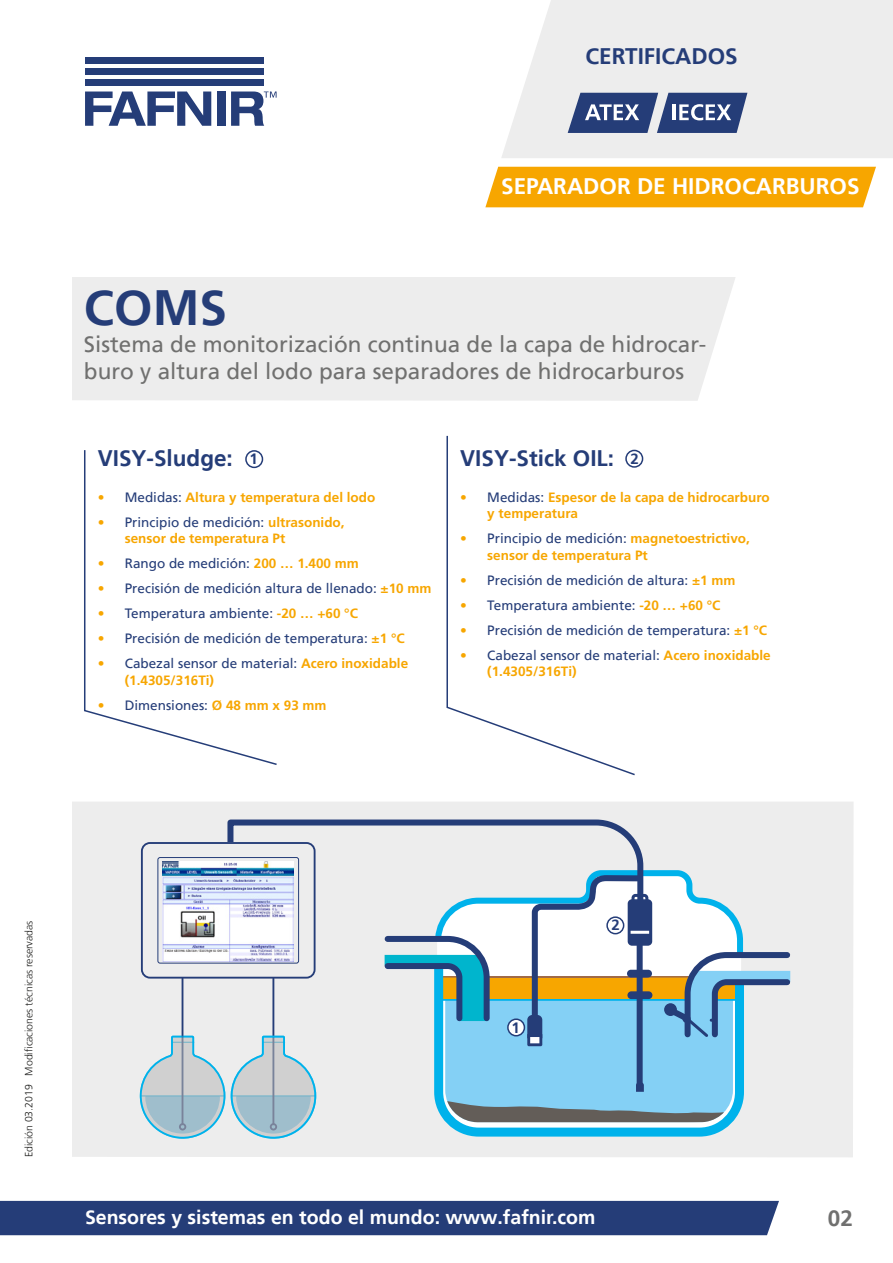
<style>
.page{position:relative;width:893px;height:1263px;background:#fff}
.page>*{position:absolute;margin:0;border:0;box-sizing:border-box;transform-origin:0 0}
.t1{font:700 49.5px "Frutiger LT";color:#253d78}
.t2{font:22.5px/27px "Frutiger LT";color:#70706f}
.t3{font:700 22.5px "Frutiger LT";color:#253d78}
.t4{font:700 22.5px "Frutiger LT";color:#fff}
.t5{font:700 22.5px "Frutiger LT";color:#70706f}
.t6{font:700 19.5px "Frutiger LT";color:#fff}
.t7{font:700 15px "Frutiger LT";color:#253d78}
.t8{font:13.5px "Frutiger LT";color:#253d78}
.t9{font:700 13.5px/16.5px "Frutiger LT Std";color:#f7a600}
.t10{font:300 10.5px "Frutiger LT";color:#1d1d1b}
.s1{font-family:"Frutiger LT";font-weight:400}
.s2{font-family:"Frutiger LT";font-weight:400;color:#253d78}
.s3{color:#f7a600}
.s4{font-family:"Frutiger LT Std";font-weight:700;color:#f7a600}
</style>
<div class="page">
<div style="left:72px;top:802px;width:782px;height:355px;background:#ededed"></div>
<svg style="left:501px;top:0;width:392px;height:158px;background:#eee"></svg>
<div style="left:72px;top:277px;width:663px;height:124px;background:#ededed"></div>
<svg style="left:446px;top:435px;width:190px;height:341px"></svg>
<svg style="left:84px;top:450px;width:193px;height:315px"></svg>
<div style="left:0;top:1201px;width:779px;height:34px;background:#253d78"></div>
<svg style="left:139px;top:816px;width:654px;height:324px;background:#c0d6de"></svg>
<img style="left:162px;top:861px;width:132px;height:100px">
<div style="left:485px;top:167px;width:391px;height:40px;background:#f7a600"></div>
<div style="left:508px;top:1019px;width:16px;height:17px;background:#fff;border-radius:50%"></div>
<div style="left:507px;top:1018px;width:18px;height:18px;border:2px solid #253d78;border-radius:50%"></div>
<svg style="left:85px;top:92px;width:126px;height:34px"></svg>
<div style="left:217px;top:92px;width:8px;height:34px;background:#253d78"></div>
<div style="left:85px;top:79px;width:178px;height:6px;background:#253d78"></div>
<div style="left:85px;top:68px;width:178px;height:7px;background:#253d78"></div>
<div style="left:85px;top:58px;width:178px;height:6px;background:#253d78"></div>
<svg style="left:231px;top:92px;width:46px;height:34px"></svg>
<svg style="left:568px;top:93px;width:179px;height:40px;background:#556795"></svg>
<div style="left:246px;top:451px;width:16px;height:16px;background:#fff;border-radius:50%"></div>
<div style="left:245px;top:450px;width:18px;height:18px;border:2px solid #253d78;border-radius:50%"></div>
<div style="left:626px;top:450px;width:17px;height:17px;background:#fff;border-radius:50%"></div>
<div style="left:625px;top:450px;width:18px;height:18px;border:2px solid #253d78;border-radius:50%"></div>
<div style="left:607px;top:917px;width:17px;height:17px;background:#fff;border-radius:50%"></div>
<div style="left:606px;top:916px;width:18px;height:18px;border:2px solid #253d78;border-radius:50%"></div>
<h2 class="t3" style="left:586px;top:43px;width:138px">Certificados</h2>
<h2 class="t4" style="left:501px;top:173px;width:344px">Separador de Hidrocarburos</h2>
<h1 class="t1" style="left:84px;top:278px;width:145px">COMS</h1>
<h2 class="t2" style="left:84px;top:331px;width:624px">Sistema de monitorización continua de la capa de hidrocar&shy;buro y altura del lodo para separadores de hidrocarburos</h2>
<h2 class="t3" style="left:98px;top:445px;width:137px">VISY-Sludge:</h2>
<h2 class="t3" style="left:460px;top:445px;width:155px">VI SY-Stick OIL:</h2>
<p class="t7" style="left:250px;top:450px;width:10px">1</p>
<p class="t7" style="left:630px;top:450px;width:10px">2</p>
<p class="t9" style="left:98px;top:489px;width:279px"><span class="s1">•</span> <span class="s2">M edidas:</span> Altura y temperatura del lodo</p>
<p class="t8" style="left:98px;top:514px;width:248px"><span class="s3">•</span> Principio de medición: <span class="s4">ultrasonido,</span></p>
<p class="t9" style="left:125px;top:530px;width:162px">sensor de temperatura Pt</p>
<p class="t8" style="left:98px;top:556px;width:263px"><span class="s3">•</span> Rango de medición: <span class="s4">200 … 1.400 mm</span></p>
<p class="t8" style="left:98px;top:581px;width:335px"><span class="s3">•</span> Precisión de medición altura de llenado: <span class="s4">±10 mm</span></p>
<p class="t8" style="left:98px;top:606px;width:262px"><span class="s3">•</span> Temperatura ambiente: <span class="s4">-20 … +60 °C</span></p>
<p class="t8" style="left:98px;top:631px;width:308px"><span class="s3">•</span> Precisión de medición de temperatura: <span class="s4">±1 °C</span></p>
<p class="t8" style="left:98px;top:656px;width:312px"><span class="s3">•</span> Cabezal sensor de material: <span class="s4">Acero inoxidable</span></p>
<p class="t9" style="left:125px;top:672px;width:91px">(1.4305/316Ti)</p>
<p class="t8" style="left:98px;top:697px;width:230px"><span class="s3">•</span> Dimensiones: <span class="s4">Ø 48 mm x 93 mm</span></p>
<p class="t9" style="left:487px;top:489px;width:284px;text-indent:-27px"><span class="s1">•</span> <span class="s2">M edidas:</span> Espesor de la capa de hidrocarburo y temperatura</p>
<p class="t8" style="left:460px;top:531px;width:291px"><span class="s3">•</span> Principio de medición: <span class="s4">magnetoestrictivo,</span></p>
<p class="t9" style="left:487px;top:547px;width:162px">sensor de temperatura Pt</p>
<p class="t8" style="left:460px;top:572px;width:277px"><span class="s3">•</span> Precisión de medición de altura: <span class="s4">±1 mm</span></p>
<p class="t8" style="left:460px;top:597px;width:262px"><span class="s3">•</span> Temperatura ambiente: <span class="s4">-20 … +60 °C</span></p>
<p class="t8" style="left:460px;top:622px;width:308px"><span class="s3">•</span> Precisión de medición de temperatura: <span class="s4">±1 °C</span></p>
<p class="t8" style="left:460px;top:647px;width:312px"><span class="s3">•</span> Cabezal sensor de material: <span class="s4">Acero inoxidable</span></p>
<p class="t9" style="left:487px;top:663px;width:91px">(1.4305/316Ti)</p>
<p class="t10" style="left:23px;top:1157px;width:238px;rotate:-90deg">Edición 03.2019 Modificaciones técnicas reservadas</p>
<p class="t7" style="left:512px;top:1019px;width:10px">1</p>
<p class="t7" style="left:611px;top:916px;width:10px">2</p>
<h3 class="t6" style="left:85px;top:1205px;width:512px">Sensores y sistemas en todo el mundo: www.fafnir.com</h3>
<h2 class="t5" style="left:828px;top:1205px;width:27px">02</h2>
</div>
